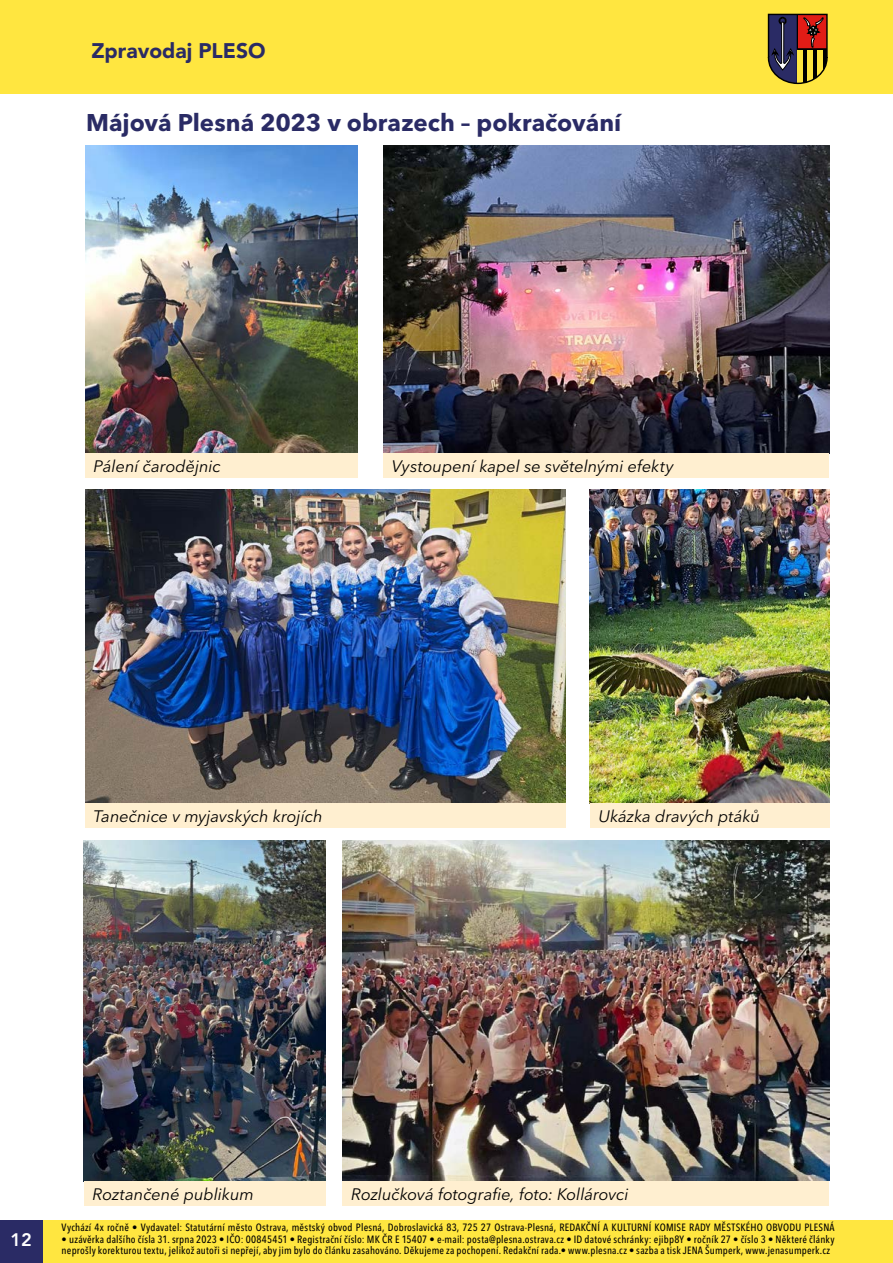
<style>
.page{position:relative;width:893px;height:1263px;background:#fff}
.page>*{position:absolute;margin:0;border:0;box-sizing:border-box;transform-origin:0 0}
.t1{font:700 24px "Avenir Next LT Pro";color:#2a2b65}
.t2{font:900 21px "Avenir LT Std";color:#2a2b65}
.t3{font:800 18px "Avenir LT Std";color:#fff}
.t4{font:italic 16.5px "Avenir Next LT Pro";letter-spacing:-.005em;color:#000}
.t5{font:500 condensed 10.5px/11.6px "Avenir Next LT Pro";letter-spacing:.02em;color:#000}
</style>
<div class="page">
<div style="left:0;top:0;width:893px;height:94px;background:#ffe640"></div>
<div style="left:0;top:1220px;width:893px;height:43px;background:#ffe640"></div>
<svg style="left:767px;top:13px;width:61px;height:72px"></svg>
<div style="left:0;top:1220px;width:43px;height:43px;background:#2a2b65"></div>
<img style="left:343px;top:841px;width:486px;height:340px">
<img style="left:85px;top:489px;width:481px;height:314px">
<img style="left:590px;top:489px;width:239px;height:314px">
<img style="left:383px;top:145px;width:446px;height:308px">
<img style="left:85px;top:145px;width:272px;height:308px">
<img style="left:84px;top:841px;width:241px;height:340px">
<div style="left:85px;top:453px;width:272px;height:24px;background:#ffefd0"></div>
<div style="left:383px;top:453px;width:446px;height:24px;background:#ffefd0"></div>
<div style="left:85px;top:803px;width:481px;height:24px;background:#ffefd0"></div>
<div style="left:590px;top:803px;width:239px;height:24px;background:#ffefd0"></div>
<div style="left:84px;top:1181px;width:241px;height:24px;background:#ffefd0"></div>
<div style="left:343px;top:1181px;width:486px;height:24px;background:#ffefd0"></div>
<h2 class="t2" style="left:91px;top:37px;width:176px">Zpravodaj PLESO</h2>
<h1 class="t1" style="left:86px;top:108px;width:537px">Májová Plesná 2023 v obrazech – pokračování</h1>
<h3 class="t4" style="left:94px;top:456px;width:129px">Pálení čarodějnic</h3>
<h3 class="t4" style="left:392px;top:456px;width:283px">Vystoupení kapel se světelnými efekty</h3>
<h3 class="t4" style="left:94px;top:806px;width:231px">Tanečnice v myjavských krojích</h3>
<h3 class="t4" style="left:598px;top:806px;width:163px">Ukázka dravých ptáků</h3>
<h3 class="t3" style="left:11px;top:1229px;width:23px">12</h3>
<h3 class="t4" style="left:92px;top:1184px;width:163px">Roztančené publikum</h3>
<h3 class="t4" style="left:351px;top:1184px;width:279px">Rozlučková fotografie, foto: Kollárovci</h3>
<p class="t5" style="left:62px;top:1221px;width:775px">Vychází 4x ročně • Vydavatel: Statutární město Ostrava, městský obvod Plesná, Dobroslavická 83, 725 27 Ostrava-Plesná, REDAKČNÍ A KULTURNÍ KOMISE RADY MĚSTSKÉHO OBVODU PLESNÁ</p>
<p class="t5" style="left:62px;top:1233px;width:775px">• uzávěrka dalšího čísla 31. srpna 2023 • IČO: 00845451 • Registrační číslo: MK ČR E 15407 • e-mail: posta@plesna.ostrava.cz • ID datové schránky: ejibp8Y • ročník 27 • číslo 3 • Některé články neprošly korekturou textu, jelikož autoři si nepřejí, aby jim bylo do článku zasahováno. Děkujeme za pochopení. Redakční rada.• www.plesna.cz • sazba a tisk JENA Šumperk, www.jenasumperk.cz</p>
</div>
